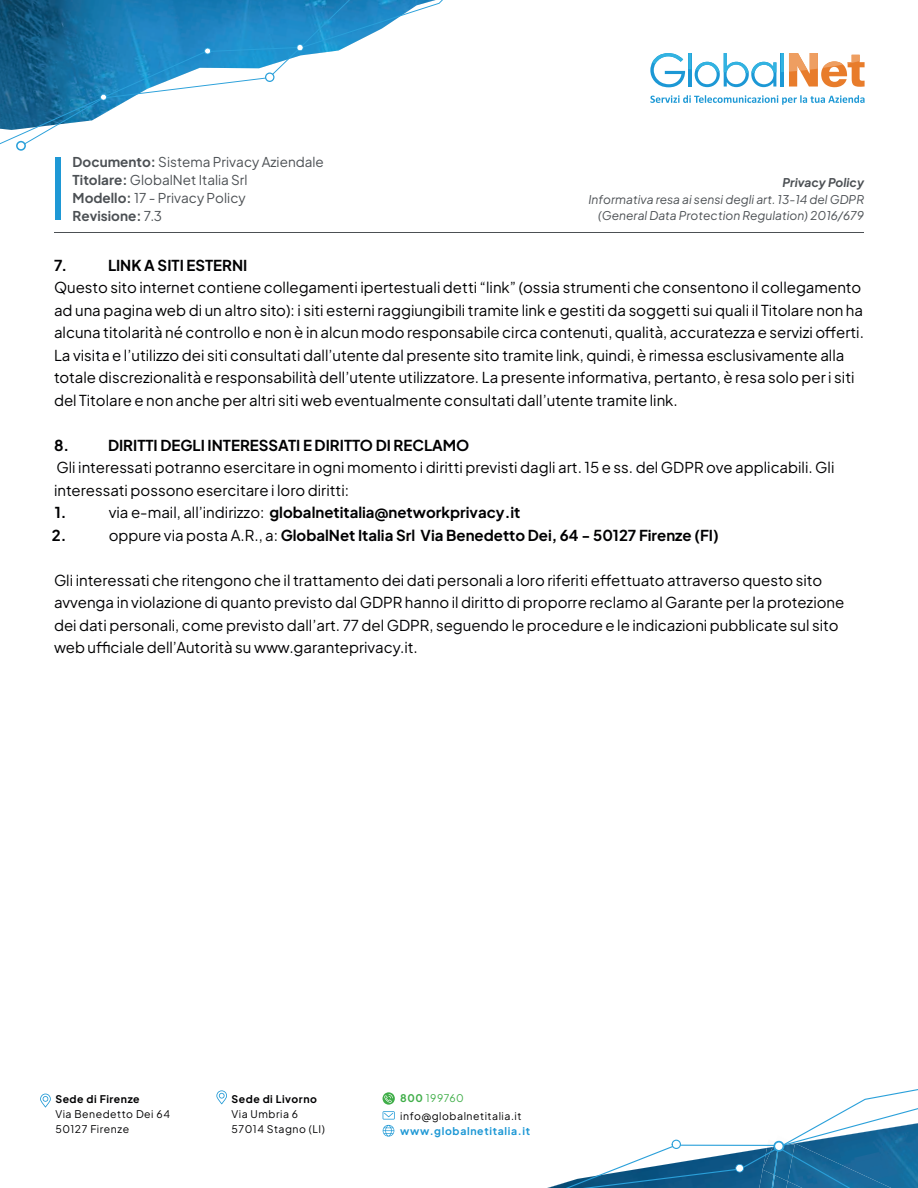
<style>
.page{position:relative;width:918px;height:1188px;background:#fff}
.page>*{position:absolute;margin:0;border:0;box-sizing:border-box;transform-origin:0 0}
.t1{font:15px/22.5px "Plus Jakarta Sans";color:#000002}
.t2{font:15px "Plus Jakarta Sans";color:#000002}
.t3{font:700 15px "Plus Jakarta Sans";color:#000002}
.t4{font:700 15px "Plus Jakarta Sans";color:#000002}
.t5{font:13.5px/18px "Plus Jakarta Sans";color:#4c5054}
.t6{font:italic 12px/16.5px "Plus Jakarta Sans";color:#4c5054;text-align:right}
.t7{font:italic 700 12px "Plus Jakarta Sans";color:#4c5054}
.t8{font:10.5px/15px "Plus Jakarta Sans";letter-spacing:.05em;color:#000002}
.t9{font:700 10.5px "Plus Jakarta Sans";letter-spacing:.05em;color:#000002}
.t10{font:700 10.5px "Plus Jakarta Sans";letter-spacing:.065em;color:#1e98d5}
.t11{font:10.5px "Plus Jakarta Sans";letter-spacing:.05em;color:#40ae49}
.s1{font-weight:700}
.s2{font-weight:400}
.s3{font-style:inherit}
</style>
<div class="page">
<svg style="left:547px;top:1089px;width:371px;height:99px"></svg>
<svg style="left:763px;top:1140px;width:155px;height:48px;background:#1e6e9e"></svg>
<svg style="left:735px;top:1164px;width:9px;height:9px"></svg>
<svg style="left:672px;top:1140px;width:9px;height:9px"></svg>
<svg style="left:0;top:0;width:19px;height:145px;background:#29688c"></svg>
<svg style="left:19px;top:0;width:424px;height:144px"></svg>
<svg style="left:100px;top:94px;width:7px;height:6px"></svg>
<svg style="left:296px;top:44px;width:8px;height:7px"></svg>
<svg style="left:204px;top:48px;width:7px;height:7px"></svg>
<svg style="left:265px;top:72px;width:10px;height:10px"></svg>
<svg style="left:16px;top:141px;width:10px;height:10px"></svg>
<hr style="left:54px;top:232px;width:810px;height:1px;background:#4c5054">
<div style="left:55px;top:158px;width:6px;height:62px;background:#1e98d5"></div>
<svg style="left:650px;top:53px;width:215px;height:34px"></svg>
<svg style="left:650px;top:95px;width:215px;height:10px"></svg>
<svg style="left:40px;top:1094px;width:11px;height:14px"></svg>
<svg style="left:216px;top:1090px;width:11px;height:14px"></svg>
<svg style="left:382px;top:1092px;width:13px;height:45px"></svg>
<p class="t5" style="left:73px;top:151px;width:253px"><span class="s1">Documento:</span> Sistema Privacy Aziendale<br><span class="s1">Titolare:</span> GlobalNet Italia Srl<br><span class="s1">Modello:</span> 17 - Privacy Policy<br><span class="s1">Revisione:</span> 7.3</p>
<p class="t7" style="left:783px;top:172px;width:83px">Privacy Policy</p>
<p class="t6" style="left:589px;top:190px;width:277px">Informativa resa ai sensi degli art. 13-14 del GDPR (General Data Protection Regulation) 2016/679</p>
<p class="t3" style="left:54px;top:252px;width:15px">7.</p>
<p class="t3" style="left:108px;top:252px;width:141px">LINK A SITI ESTERNI</p>
<p class="t1" style="left:54px;top:275px;width:812px">Questo sito internet contiene collegamenti ipertestuali detti “link” (ossia strumenti che consentono il collegamento ad una pagina web di un altro sito): i siti esterni raggiungibili tramite link e gestiti da soggetti sui quali il Titolare non ha alcuna titolarità né controllo e non è in alcun modo responsabile circa contenuti, qualità, accuratezza e servizi offerti.<br>La visita e l’utilizzo dei siti consultati dall’utente dal presente sito tramite link, quindi, è rimessa esclusivamente alla</p>
<p class="t2" style="left:54px;top:365px;width:802px">totale discrezionalità e responsabilità dell’utente utilizzatore. La presente informativa, pertanto, è resa solo per i siti</p>
<p class="t1" style="left:54px;top:387px;width:625px">del Titolare e non anche per altri siti web eventualmente consultati dall’utente tramite link.</p>
<p class="t3" style="left:54px;top:432px;width:17px">8.</p>
<p class="t3" style="left:108px;top:432px;width:363px">DIRITTI DEGLI INTERESSATI E DIRITTO DI RECLAMO</p>
<p class="t2" style="left:57px;top:455px;width:779px">Gli interessati potranno esercitare in ogni momento i diritti previsti dagli art. 15 e ss. del GDPR ove applicabili. Gli</p>
<p class="t1" style="left:54px;top:477px;width:297px">interessati possono esercitare i loro diritti:</p>
<p class="t4" style="left:55px;top:499px;width:13px">1.</p>
<p class="t3" style="left:109px;top:499px;width:413px"><span class="s2">via e-mail, all’indirizzo:</span> globalnetitalia@networkprivacy.it</p>
<p class="t4" style="left:52px;top:522px;width:16px">2.</p>
<p class="t3" style="left:109px;top:522px;width:612px"><span class="s2">oppure via posta A.R., a:</span> <span class="s3">Global</span>Net <span class="s3">Italia Srl</span> Via Benedetto Dei, 64 - 50127 Firenze (FI)</p>
<p class="t1" style="left:54px;top:567px;width:792px">Gli interessati che ritengono che il trattamento dei dati personali a loro riferiti effettuato attraverso questo sito avvenga in violazione di quanto previsto dal GDPR hanno il diritto di proporre reclamo al Garante per la protezione</p>
<p class="t2" style="left:54px;top:613px;width:786px">dei dati personali, come previsto dall’art. 77 del GDPR, seguendo le procedure e le indicazioni pubblicate sul sito</p>
<p class="t1" style="left:54px;top:635px;width:365px">web ufficiale dell’Autorità su www.garanteprivacy.it.</p>
<p class="t9" style="left:55px;top:1090px;width:86px">Sede di Firenze</p>
<p class="t8" style="left:55px;top:1106px;width:116px">Via Benedetto Dei 64<br>50127 Firenze</p>
<p class="t11" style="left:400px;top:1090px;width:65px"><span class="s1">800</span> 199760</p>
<p class="t9" style="left:232px;top:1090px;width:87px">Sede di Livorno</p>
<p class="t8" style="left:232px;top:1106px;width:95px">Via Umbria 6<br>57014 Stagno (LI)</p>
<p class="t8" style="left:400px;top:1107px;width:123px">info@globalnetitalia.it</p>
<p class="t10" style="left:400px;top:1121px;width:131px">www.globalnetitalia.it</p>
</div>
